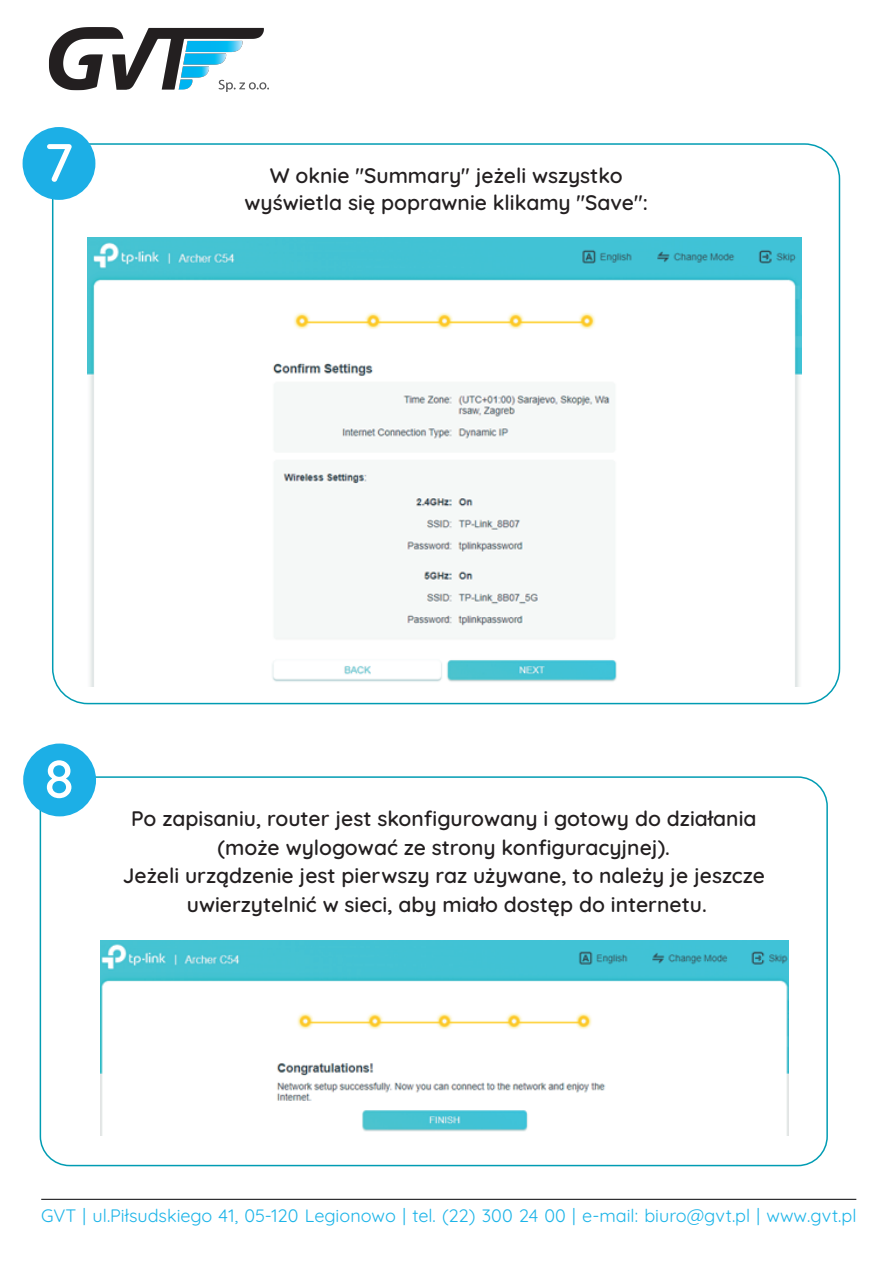
<style>
.page{position:relative;width:893px;height:1263px;background:#fff}
.page>*{position:absolute;margin:0;border:0;box-sizing:border-box;transform-origin:0 0}
.t1{font:600 54px "Quicksand";color:#fff}
.t2{font:600 21px/28.5px "Quicksand";color:#231f20;text-align:center}
.t3{font:18px "Quicksand";color:#1cb4e8}
</style>
<div class="page">
<img style="left:87px;top:237px;width:715px;height:450px">
<div style="left:23px;top:127px;width:72px;height:73px;background:#1cafe6;border-radius:50%"></div>
<div style="left:40px;top:776px;width:788px;height:390px;border:2px solid #009cb3;border-radius:29px"></div>
<img style="left:101px;top:941px;width:687px;height:194px">
<hr style="left:41px;top:1199px;width:815px;height:1px;background:#000003">
<img style="left:49px;top:27px;width:219px;height:64px">
<div style="left:23px;top:743px;width:73px;height:73px;background:#1cafe6;border-radius:50%"></div>
<h1 class="t1" style="left:44px;top:121px;width:30px">7</h1>
<p class="t2" style="left:244px;top:160px;width:405px;line-height:27px">W oknie "Summary" jeżeli wszystko wyświetla się poprawnie klikamy "Save":</p>
<h1 class="t1" style="left:44px;top:737px;width:31px">8</h1>
<p class="t2" style="left:123px;top:802px;width:644px">Po zapisaniu, router jest skonfigurowany i gotowy do działania (może wylogować ze strony konfiguracyjnej).<br>Jeżeli urządzenie jest pierwszy raz używane, to należy je jeszcze uwierzytelnić w sieci, aby miało dostęp do internetu.</p>
<p class="t3" style="left:41px;top:1201px;width:817px">GVT | ul.Piłsudskiego 41, 05-120 Legionowo | tel. (22) 300 24 00 | e-mail: biuro@gvt.pl | www.gvt.pl</p>
</div>
